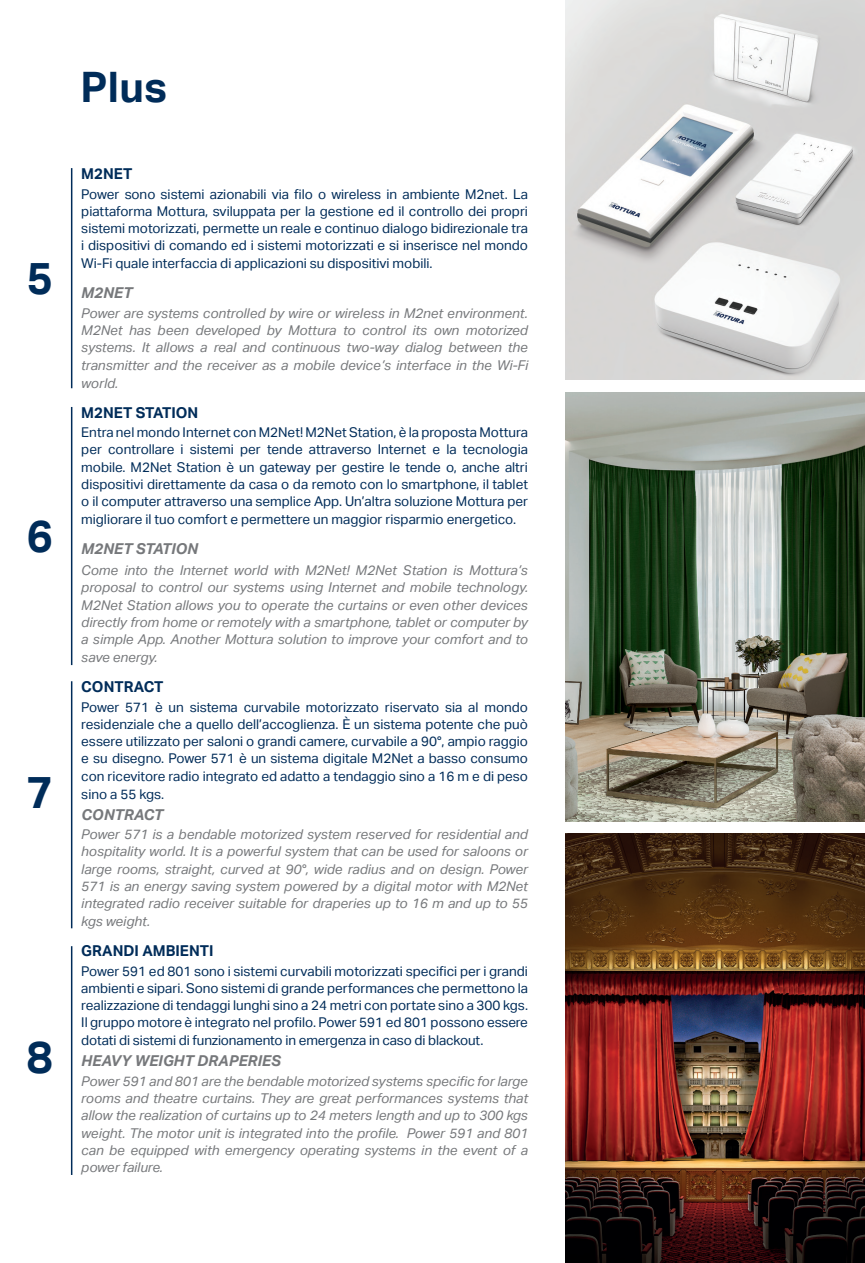
<style>
.page{position:relative;width:865px;height:1263px;background:#fff}
.page>*{position:absolute;margin:0;border:0;box-sizing:border-box;transform-origin:0 0}
.Testo_01{font:700 45px "Aktiv Grotesk";color:#002c59}
.t1{font:700 42px "Aktiv Grotesk";color:#002c59}
.Testo_01-2{font:italic 700 15px "Aktiv Grotesk";color:#76787b}
.Testo_01-3{font:700 15px "Aktiv Grotesk";color:#002c59}
.Testo_01-4{font:13.5px/17.4px "Aktiv Grotesk";color:#002c59;text-align:justify}
.Testo_01-5{font:italic 13.5px/17.4px "Aktiv Grotesk";color:#76787b;text-align:justify}
</style>
<div class="page">
<img style="left:565px;top:834px;width:299px;height:429px">
<img style="left:565px;top:392px;width:299px;height:429px">
<hr style="left:71px;top:168px;width:1px;height:220px;background:#002c59">
<hr style="left:71px;top:681px;width:1px;height:247px;background:#002c59">
<hr style="left:71px;top:946px;width:1px;height:229px;background:#002c59">
<img style="left:565px;top:0;width:299px;height:380px">
<hr style="left:71px;top:407px;width:1px;height:258px;background:#002c59">
<p class="Testo_01" style="left:27px;top:252px;width:28px">5</p>
<p class="Testo_01" style="left:27px;top:510px;width:28px">6</p>
<p class="Testo_01" style="left:27px;top:766px;width:28px">7</p>
<p class="Testo_01" style="left:27px;top:1031px;width:28px">8</p>
<p class="t1" style="left:81px;top:63px;width:88px">Plus</p>
<p class="Testo_01-3" style="left:81px;top:165px;width:53px">M2NET</p>
<p class="Testo_01-4" style="left:81px;top:185px;width:448px">Power sono sistemi azionabili via filo o wireless in ambiente M2net. La piattaforma Mottura, sviluppata per la gestione ed il controllo dei propri sistemi motorizzati, permette un reale e continuo dialogo bidirezionale tra i dispositivi di comando ed i sistemi motorizzati e si inserisce nel mondo Wi-Fi quale interfaccia di applicazioni su dispositivi mobili.</p>
<p class="Testo_01-2" style="left:81px;top:284px;width:53px">M2NET</p>
<p class="Testo_01-5" style="left:81px;top:304px;width:448px">Power are systems controlled by wire or wireless in M2net environment.<br>M2Net has been developed by Mottura to control its own motorized systems. It allows a real and continuous two-way dialog between the transmitter and the receiver as a mobile device’s interface in the Wi-Fi world.</p>
<p class="Testo_01-3" style="left:81px;top:404px;width:119px">M2NET STATION</p>
<p class="Testo_01-4" style="left:81px;top:424px;width:448px">Entra nel mondo Internet con M2Net! M2Net Station, è la proposta Mottura per controllare i sistemi per tende attraverso Internet e la tecnologia mobile. M2Net Station è un gateway per gestire le tende o, anche altri dispositivi direttamente da casa o da remoto con lo smartphone, il tablet o il computer attraverso una semplice App. Un’altra soluzione Mottura per migliorare il tuo comfort e permettere un maggior risparmio energetico.</p>
<p class="Testo_01-2" style="left:81px;top:540px;width:118px">M2NET STATION</p>
<p class="Testo_01-5" style="left:81px;top:562px;width:448px">Come into the Internet world with M2Net! M2Net Station is Mottura’s proposal to control our systems using Internet and mobile technology.<br>M2Net Station allows you to operate the curtains or even other devices directly from home or remotely with a smartphone, tablet or computer by a simple App. Another Mottura solution to improve your comfort and to save energy.</p>
<p class="Testo_01-3" style="left:81px;top:678px;width:83px">CONTRACT</p>
<p class="Testo_01-4" style="left:81px;top:698px;width:448px">Power 571 è un sistema curvabile motorizzato riservato sia al mondo residenziale che a quello dell’accoglienza. È un sistema potente che può essere utilizzato per saloni o grandi camere, curvabile a 90°, ampio raggio e su disegno. Power 571 è un sistema digitale M2Net a basso consumo con ricevitore radio integrato ed adatto a tendaggio sino a 16 m e di peso sino a 55 kgs.</p>
<p class="Testo_01-2" style="left:81px;top:806px;width:83px">CONTRACT</p>
<p class="Testo_01-5" style="left:81px;top:826px;width:448px">Power 571 is a bendable motorized system reserved for residential and hospitality world. It is a powerful system that can be used for saloons or large rooms, straight, curved at 90°, wide radius and on design. Power 571 is an energy saving system powered by a digital motor with M2Net integrated radio receiver suitable for draperies up to 16 m and up to 55 kgs weight.</p>
<p class="Testo_01-3" style="left:81px;top:942px;width:134px">GRANDI AMBIENTI</p>
<p class="Testo_01-4" style="left:81px;top:962px;width:448px">Power 591 ed 801 sono i sistemi curvabili motorizzati specifici per i grandi ambienti e sipari. Sono sistemi di grande performances che permettono la realizzazione di tendaggi lunghi sino a 24 metri con portate sino a 300 kgs.</p>
<p class="Testo_01-4" style="left:81px;top:1014px;width:448px;line-height:18px">Il gruppo motore è integrato nel profilo. Power 591 ed 801 possono essere dotati di sistemi di funzionamento in emergenza in caso di blackout.</p>
<p class="Testo_01-2" style="left:81px;top:1052px;width:201px">HEAVY WEIGHT DRAPERIES</p>
<p class="Testo_01-5" style="left:81px;top:1072px;width:448px">Power 591 and 801 are the bendable motorized systems specific for large rooms and theatre curtains. They are great performances systems that allow the realization of curtains up to 24 meters length and up to 300 kgs weight. The motor unit is integrated into the profile. Power 591 and 801 can be equipped with emergency operating systems in the event of a power failure.</p>
</div>
